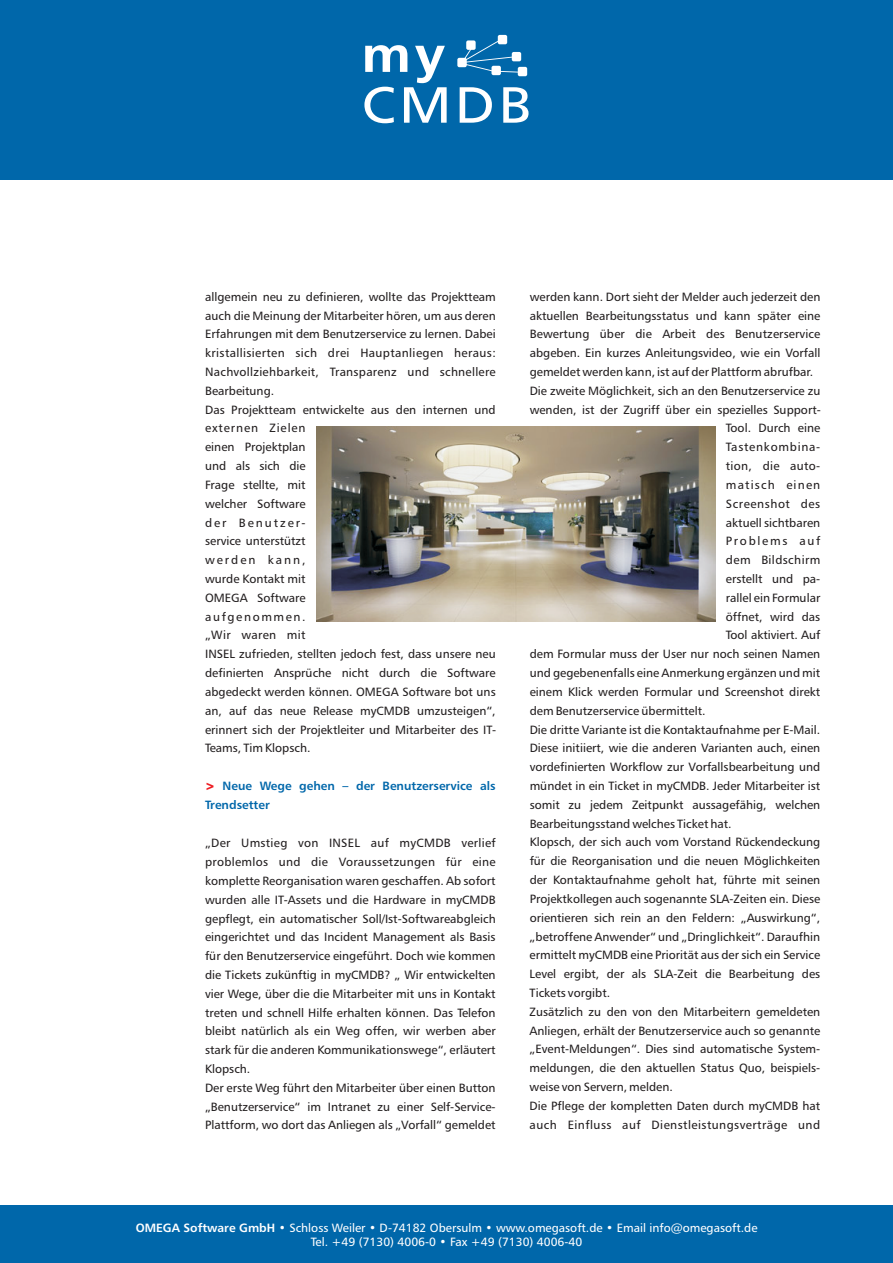
<style>
.page{position:relative;width:893px;height:1263px;background:#fff}
.page>*{position:absolute;margin:0;border:0;box-sizing:border-box;transform-origin:0 0}
.t1{font:12px/18.8px "Humanist 777 BT Roman B";color:#231f20;text-align:justify}
.t2{font:12px/14.4px "Humanist 777 BT Roman B";color:#fff;text-align:center}
.t3{font:12px "Humanist 777 BT Roman B";letter-spacing:.025em;color:#231f20}
.t4{font:12px "Humanist 777 BT Roman B";letter-spacing:.03em;color:#231f20}
.t5{font:12px/19px "Humanist 777 BT Roman B,Bold";color:#0067aa}
.t6{font:12px "Humanist 777 BT Roman B";letter-spacing:.02em;color:#231f20}
.t7{font:12px "Humanist 777 BT Roman B";letter-spacing:.035em;color:#231f20}
.t8{font:12px "Humanist 777 BT Roman B";letter-spacing:.075em;color:#231f20}
.t9{font:12px "Humanist 777 BT Roman B";letter-spacing:.06em;color:#231f20}
.t10{font:12px "Humanist 777 BT Roman B";letter-spacing:.045em;color:#231f20}
.t11{font:12px "Humanist 777 BT Roman B";letter-spacing:.095em;color:#231f20}
.t12{font:12px "Humanist 777 BT Roman B";letter-spacing:.16em;color:#231f20}
.t13{font:12px "Humanist 777 BT Roman B";letter-spacing:.135em;color:#231f20}
.t14{font:12px "Humanist 777 BT Roman B";letter-spacing:.14em;color:#231f20}
.t15{font:12px "Humanist 777 BT Roman B";letter-spacing:.165em;color:#231f20}
.s1{font-family:"Incised 901 BT Nord";color:#ee1d23}
.s2{font-family:"Humanist 777 BT Roman B,Bold"}
</style>
<div class="page">
<div style="left:0;top:0;width:893px;height:180px;background:#0067aa"></div>
<div style="left:498px;top:35px;width:9px;height:9px;background:#fff;border-radius:2px"></div>
<svg style="left:364px;top:40px;width:164px;height:83px"></svg>
<div style="left:0;top:1205px;width:893px;height:58px;background:#0067aa"></div>
<img style="left:316px;top:426px;width:399px;height:195px">
<p class="t1" style="left:205px;top:288px;width:292px">allgemein neu zu definieren, wollte das Projektteam</p>
<p class="t1" style="left:530px;top:288px;width:292px">werden kann. Dort sieht der Melder auch jederzeit den</p>
<p class="t1" style="left:205px;top:307px;width:292px">auch die Meinung der Mitarbeiter hören, um aus deren</p>
<p class="t1" style="left:530px;top:307px;width:292px">aktuellen Bearbeitungsstatus und kann später eine</p>
<p class="t1" style="left:205px;top:326px;width:292px">Erfahrungen mit dem Benutzerservice zu lernen. Dabei</p>
<p class="t1" style="left:530px;top:326px;width:292px">Bewertung über die Arbeit des Benutzerservice</p>
<p class="t4" style="left:205px;top:348px;width:292px">kristallisierten sich drei Hauptanliegen heraus:</p>
<p class="t1" style="left:530px;top:345px;width:292px">abgeben. Ein kurzes Anleitungsvideo, wie ein Vorfall</p>
<p class="t6" style="left:205px;top:367px;width:292px">Nachvollziehbarkeit, Transparenz und schnellere</p>
<p class="t1" style="left:530px;top:364px;width:285px">gemeldet werden kann, ist auf der Plattform abrufbar.</p>
<p class="t1" style="left:205px;top:382px;width:71px">Bearbeitung.</p>
<p class="t1" style="left:530px;top:382px;width:292px">Die zweite Möglichkeit, sich an den Benutzerservice zu</p>
<p class="t1" style="left:205px;top:401px;width:292px">Das Projektteam entwickelte aus den internen und</p>
<p class="t1" style="left:530px;top:401px;width:293px">wenden, ist der Zugriff über ein spezielles Support-</p>
<p class="t8" style="left:205px;top:423px;width:102px">externen Zielen</p>
<p class="t1" style="left:726px;top:420px;width:96px">Tool. Durch eine</p>
<p class="t1" style="left:205px;top:439px;width:102px">einen Projektplan</p>
<p class="t9" style="left:726px;top:442px;width:96px">Tastenkombina-</p>
<p class="t1" style="left:205px;top:458px;width:102px">und als sich die</p>
<p class="t3" style="left:726px;top:461px;width:96px">tion, die auto-</p>
<p class="t1" style="left:205px;top:476px;width:102px">Frage stellte, mit</p>
<p class="t11" style="left:726px;top:480px;width:96px">matisch einen</p>
<p class="t1" style="left:205px;top:495px;width:102px">welcher Software</p>
<p class="t10" style="left:726px;top:499px;width:96px">Screenshot des</p>
<p class="t12" style="left:205px;top:517px;width:102px">der Benutzer-</p>
<p class="t1" style="left:726px;top:514px;width:96px">aktuell sichtbaren</p>
<p class="t1" style="left:205px;top:533px;width:102px">service unterstützt</p>
<p class="t14" style="left:726px;top:536px;width:96px">Problems auf</p>
<p class="t15" style="left:205px;top:555px;width:102px">werden kann,</p>
<p class="t4" style="left:726px;top:555px;width:96px">dem Bildschirm</p>
<p class="t1" style="left:205px;top:570px;width:102px">wurde Kontakt mit</p>
<p class="t1" style="left:726px;top:570px;width:96px">erstellt und pa-</p>
<p class="t1" style="left:205px;top:589px;width:102px">OMEGA Software</p>
<p class="t1" style="left:726px;top:589px;width:96px">rallel ein Formular</p>
<p class="t13" style="left:205px;top:611px;width:102px">aufgenommen.</p>
<p class="t1" style="left:726px;top:608px;width:96px">öffnet, wird das</p>
<p class="t4" style="left:205px;top:630px;width:102px">„Wir waren mit</p>
<p class="t1" style="left:726px;top:627px;width:96px">Tool aktiviert. Auf</p>
<p class="t1" style="left:205px;top:646px;width:292px">INSEL zufrieden, stellten jedoch fest, dass unsere neu</p>
<p class="t1" style="left:530px;top:646px;width:292px">dem Formular muss der User nur noch seinen Namen</p>
<p class="t1" style="left:205px;top:665px;width:292px">definierten Ansprüche nicht durch die Software</p>
<p class="t1" style="left:530px;top:665px;width:292px">und gegebenenfalls eine Anmerkung ergänzen und mit</p>
<p class="t1" style="left:205px;top:683px;width:292px">abgedeckt werden können. OMEGA Software bot uns</p>
<p class="t1" style="left:530px;top:683px;width:292px">einem Klick werden Formular und Screenshot direkt</p>
<p class="t1" style="left:205px;top:702px;width:292px">an, auf das neue Release myCMDB umzusteigen“,</p>
<p class="t1" style="left:530px;top:702px;width:177px">dem Benutzerservice übermittelt.</p>
<p class="t1" style="left:205px;top:721px;width:293px">erinnert sich der Projektleiter und Mitarbeiter des IT-</p>
<p class="t1" style="left:530px;top:721px;width:292px">Die dritte Variante ist die Kontaktaufnahme per E-Mail.</p>
<p class="t1" style="left:205px;top:740px;width:107px">Teams, Tim Klopsch.</p>
<p class="t1" style="left:530px;top:740px;width:292px">Diese initiiert, wie die anderen Varianten auch, einen vordefinierten Workflow zur Vorfallsbearbeitung und mündet in ein Ticket in myCMDB. Jeder Mitarbeiter ist somit zu jedem Zeitpunkt aussagefähig, welchen Bearbeitungsstand welches Ticket hat.</p>
<p class="t3" style="left:205px;top:838px;width:292px">„Der Umstieg von INSEL auf myCMDB verlief</p>
<p class="t1" style="left:530px;top:834px;width:292px">Klopsch, der sich auch vom Vorstand Rückendeckung</p>
<p class="t3" style="left:205px;top:857px;width:292px">problemlos und die Voraussetzungen für eine</p>
<p class="t1" style="left:530px;top:853px;width:292px">für die Reorganisation und die neuen Möglichkeiten</p>
<p class="t1" style="left:205px;top:872px;width:292px">komplette Reorganisation waren geschaffen. Ab sofort</p>
<p class="t1" style="left:530px;top:871px;width:292px">der Kontaktaufnahme geholt hat, führte mit seinen</p>
<p class="t1" style="left:205px;top:891px;width:292px">wurden alle IT-Assets und die Hardware in myCMDB</p>
<p class="t1" style="left:530px;top:890px;width:292px">Projektkollegen auch sogenannte SLA-Zeiten ein. Diese</p>
<p class="t1" style="left:205px;top:910px;width:292px">gepflegt, ein automatischer Soll/Ist-Softwareabgleich</p>
<p class="t1" style="left:530px;top:909px;width:292px">orientieren sich rein an den Feldern: „Auswirkung“,</p>
<p class="t1" style="left:205px;top:929px;width:292px">eingerichtet und das Incident Management als Basis</p>
<p class="t1" style="left:530px;top:928px;width:292px">„betroffene Anwender“ und „Dringlichkeit“. Daraufhin</p>
<p class="t1" style="left:205px;top:948px;width:292px">für den Benutzerservice eingeführt. Doch wie kommen</p>
<p class="t1" style="left:530px;top:947px;width:292px">ermittelt myCMDB eine Priorität aus der sich ein Service</p>
<p class="t1" style="left:205px;top:966px;width:292px">die Tickets zukünftig in myCMDB? „ Wir entwickelten</p>
<p class="t1" style="left:530px;top:966px;width:292px">Level ergibt, der als SLA-Zeit die Bearbeitung des</p>
<p class="t1" style="left:205px;top:985px;width:292px">vier Wege, über die die Mitarbeiter mit uns in Kontakt</p>
<p class="t1" style="left:530px;top:984px;width:82px">Tickets vorgibt.</p>
<p class="t1" style="left:205px;top:1004px;width:292px">treten und schnell Hilfe erhalten können. Das Telefon</p>
<p class="t1" style="left:530px;top:1003px;width:292px">Zusätzlich zu den von den Mitarbeitern gemeldeten</p>
<p class="t1" style="left:205px;top:1023px;width:292px">bleibt natürlich als ein Weg offen, wir werben aber</p>
<p class="t1" style="left:530px;top:1022px;width:292px">Anliegen, erhält der Benutzerservice auch so genannte</p>
<p class="t1" style="left:205px;top:1042px;width:292px">stark für die anderen Kommunikationswege“, erläutert</p>
<p class="t1" style="left:530px;top:1041px;width:292px">„Event-Meldungen“. Dies sind automatische System-</p>
<p class="t1" style="left:205px;top:1060px;width:47px">Klopsch.</p>
<p class="t1" style="left:530px;top:1060px;width:292px">meldungen, die den aktuellen Status Quo, beispiels-</p>
<p class="t1" style="left:205px;top:1079px;width:292px">Der erste Weg führt den Mitarbeiter über einen Button</p>
<p class="t1" style="left:530px;top:1078px;width:145px">weise von Servern, melden.</p>
<p class="t1" style="left:205px;top:1098px;width:292px">„Benutzerservice“ im Intranet zu einer Self-Service-</p>
<p class="t1" style="left:530px;top:1097px;width:292px">Die Pflege der kompletten Daten durch myCMDB hat</p>
<p class="t1" style="left:205px;top:1117px;width:292px">Plattform, wo dort das Anliegen als „Vorfall“ gemeldet</p>
<p class="t7" style="left:530px;top:1119px;width:292px">auch Einfluss auf Dienstleistungsverträge und</p>
<p class="t5" style="left:205px;top:778px;width:292px"><span class="s1">&gt;</span> Neue Wege gehen – der Benutzerservice als<br>Trendsetter</p>
<p class="t2" style="left:136px;top:1221px;width:623px"><span class="s2">OMEGA Software GmbH</span> Schloss Weiler • D-74182 Obersulm • www.omegasoft.de • Email info@omegasoft.de<br>Tel. +49 (7130) 4006-0 • Fax +49 (7130) 4006-40</p>
<p class="t2" style="left:279px;top:1221px;width:9px">•</p>
</div>
